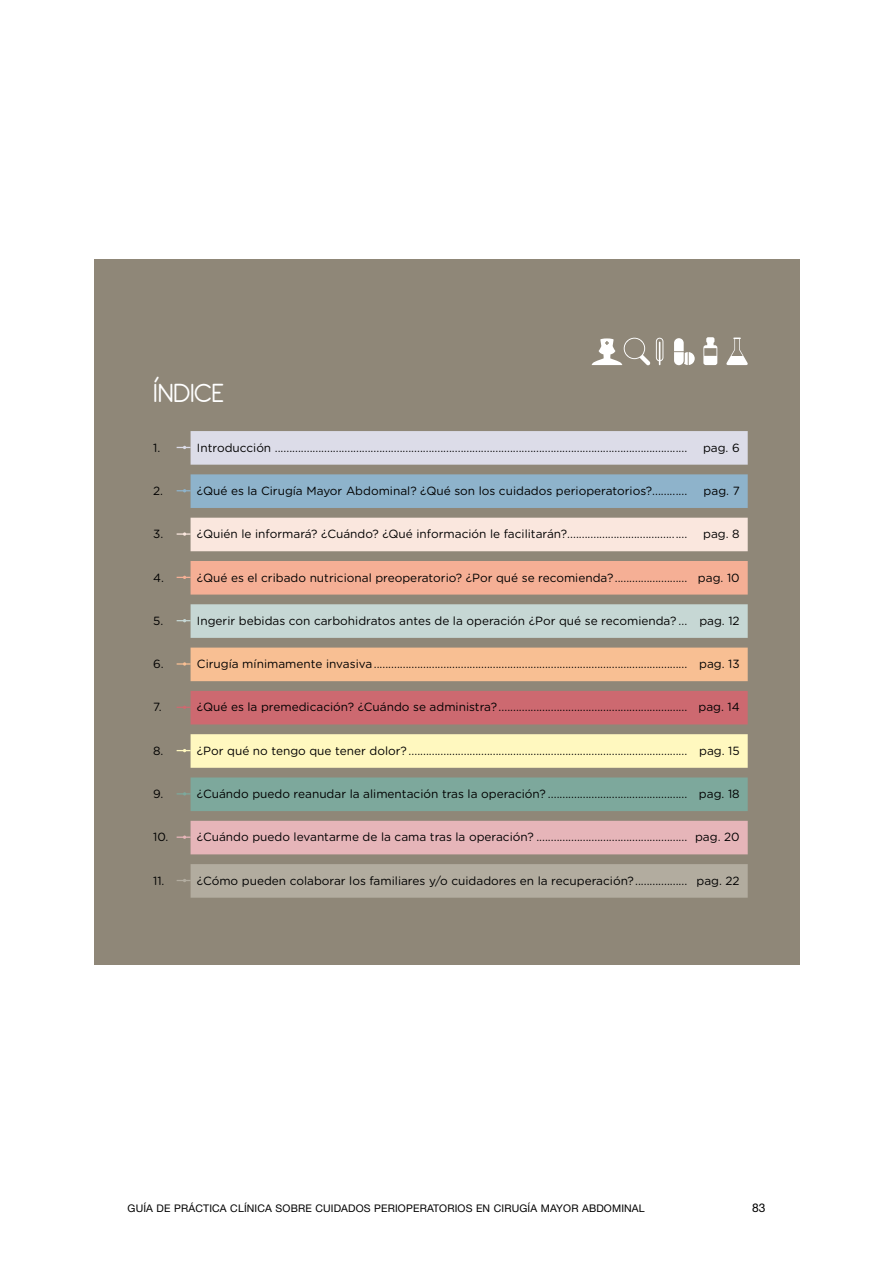
<style>
.page{position:relative;width:893px;height:1263px;background:#fff}
.page>*{position:absolute;margin:0;border:0;box-sizing:border-box;transform-origin:0 0}
.t1{font:28.5px "Antipasto";letter-spacing:-.015em;color:#fff}
.t2{font:12px "Helvetica Neue LT Std";color:#000}
.t3{font:11.85px "Gotham Rounded";color:#000}
.t4{font:10.5px "Helvetica Neue LT Std";letter-spacing:.015em;color:#000}
</style>
<div class="page">
<div style="left:94px;top:259px;width:705px;height:706px;background:#8f8778"></div>
<svg style="left:726px;top:338px;width:22px;height:27px"></svg>
<svg style="left:703px;top:337px;width:14px;height:28px"></svg>
<svg style="left:674px;top:338px;width:21px;height:27px"></svg>
<svg style="left:656px;top:338px;width:7px;height:27px"></svg>
<svg style="left:591px;top:338px;width:59px;height:27px"></svg>
<div style="left:183px;top:431px;width:565px;height:34px;background:#dcdce8"></div>
<div style="left:183px;top:561px;width:565px;height:34px;background:#f5af95"></div>
<div style="left:183px;top:864px;width:565px;height:34px;background:#b2ac9f"></div>
<div style="left:183px;top:777px;width:565px;height:34px;background:#7da89c"></div>
<div style="left:183px;top:518px;width:565px;height:33px;background:#fae7de"></div>
<div style="left:183px;top:474px;width:565px;height:34px;background:#8eb3cb"></div>
<svg style="left:183px;top:604px;width:565px;height:34px;background:#c4d4d1"></svg>
<div style="left:183px;top:691px;width:565px;height:33px;background:#cd6970"></div>
<div style="left:183px;top:821px;width:565px;height:33px;background:#e6b5b9"></div>
<div style="left:183px;top:648px;width:565px;height:33px;background:#f8bf93"></div>
<svg style="left:183px;top:734px;width:565px;height:34px;background:#fcf5bd"></svg>
<p class="t1" style="left:153px;top:377px;width:73px">ÍNDICE</p>
<p class="t3" style="left:153px;top:440px;width:9px">1.</p>
<p class="t3" style="left:197px;top:440px;width:492px">Introducción .......................................................................................................................................... ....</p>
<p class="t3" style="left:703px;top:440px;width:38px">pag. 6</p>
<p class="t3" style="left:153px;top:483px;width:12px">2.</p>
<p class="t3" style="left:197px;top:483px;width:492px">¿Qué es la Cirugía Mayor Abdominal? ¿Qué son los cuidados perioperatorios?........ ....</p>
<p class="t3" style="left:704px;top:483px;width:38px">pag. 7</p>
<p class="t3" style="left:153px;top:526px;width:12px">3.</p>
<p class="t3" style="left:197px;top:526px;width:492px">¿Quién le informará? ¿Cuándo? ¿Qué información le facilitarán?..................................... ....</p>
<p class="t3" style="left:703px;top:526px;width:38px">pag. 8</p>
<p class="t3" style="left:153px;top:569px;width:12px">4.</p>
<p class="t3" style="left:197px;top:569px;width:544px">¿Qué es el cribado nutricional preoperatorio? ¿Por qué se recomienda? ......................... pag. 10</p>
<p class="t3" style="left:153px;top:613px;width:12px">5.</p>
<p class="t3" style="left:197px;top:613px;width:544px">Ingerir bebidas con carbohidratos antes de la operación ¿Por qué se recomienda? ... pag. 12</p>
<p class="t3" style="left:153px;top:656px;width:12px">6.</p>
<p class="t3" style="left:197px;top:656px;width:544px">Cirugía mínimamente invasiva ............................................................................................................ pag. 13</p>
<p class="t3" style="left:153px;top:699px;width:10px">7.</p>
<p class="t3" style="left:197px;top:699px;width:544px">¿Qué es la premedicación? ¿Cuándo se administra? ................................................................. pag. 14</p>
<p class="t3" style="left:153px;top:742px;width:12px">8.</p>
<p class="t3" style="left:197px;top:742px;width:544px">¿Por qué no tengo que tener dolor? ................................................................................................ pag. 15</p>
<p class="t3" style="left:153px;top:786px;width:12px">9.</p>
<p class="t3" style="left:197px;top:786px;width:544px">¿Cuándo puedo reanudar la alimentación tras la operación? ................................................ pag. 18</p>
<p class="t3" style="left:153px;top:829px;width:17px">10.</p>
<p class="t3" style="left:197px;top:829px;width:544px">¿Cuándo puedo levantarme de la cama tras la operación? .................................................... pag. 20</p>
<p class="t3" style="left:153px;top:872px;width:13px">11.</p>
<p class="t3" style="left:197px;top:872px;width:544px">¿Cómo pueden colaborar los familiares y/o cuidadores en la recuperación? .................. pag. 22</p>
<p class="t4" style="left:128px;top:1202px;width:519px">GUÍA DE PRÁCTICA CLÍNICA SOBRE CUIDADOS PERIOPERATORIOS EN CIRUGÍA MAYOR ABDOMINAL</p>
<p class="t2" style="left:752px;top:1200px;width:15px">83</p>
</div>
